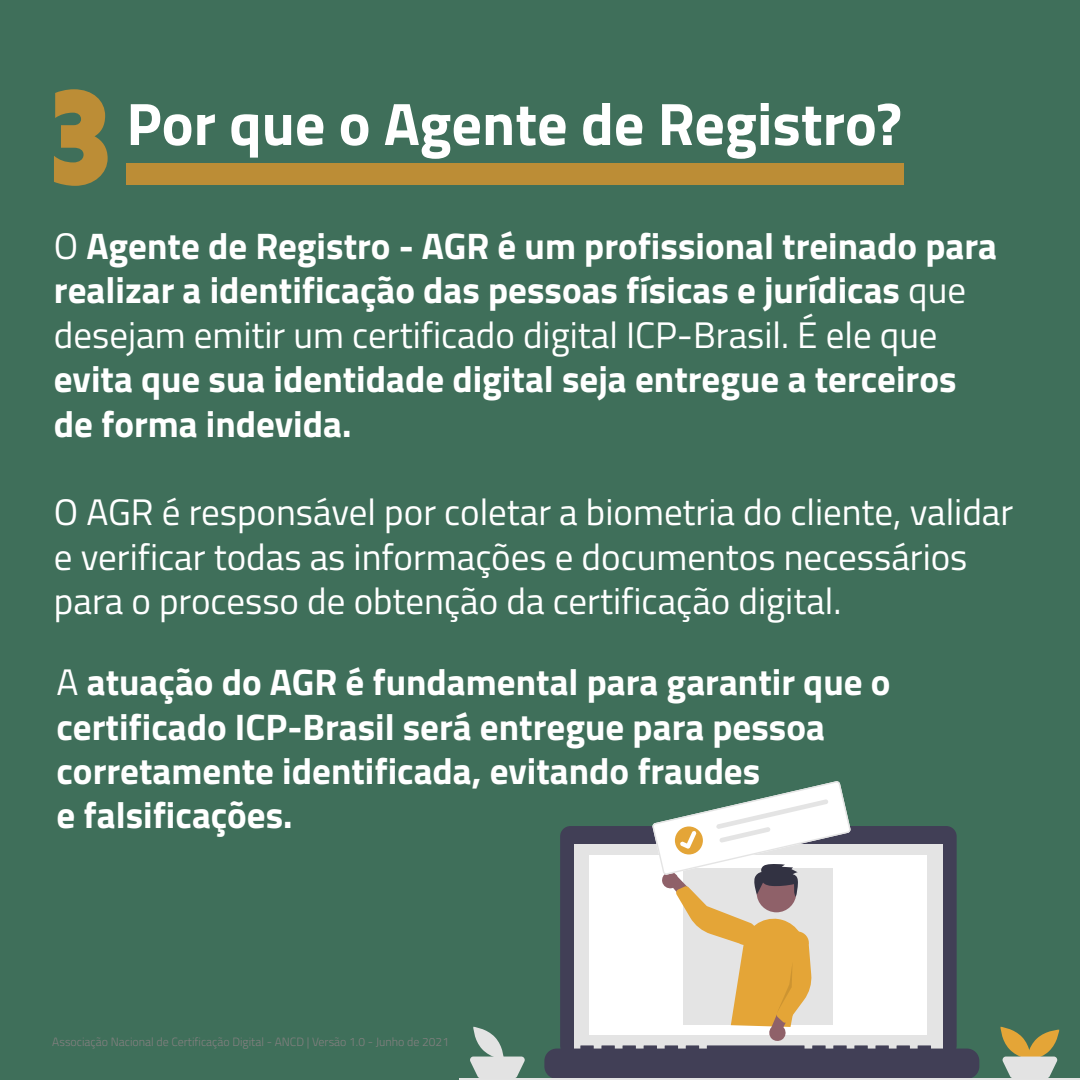
<style>
.page{position:relative;width:1080px;height:1080px;background:#3f6f5a}
.page>*{position:absolute;margin:0;border:0;box-sizing:border-box;transform-origin:0 0}
.t1{font:900 137.6px "Niveau Grotesk";color:#bc8d36}
.t2{font:700 60px "Titillium Web";color:#fff}
.t3{font:700 37px/44.4px "Titillium Web";color:#fff}
.t4{font:37px/44.4px "Titillium Web";color:#fff}
.t5{font:300 12px "Titillium Web";color:#848080}
.s1{font-weight:400}
</style>
<div class="page">
<div style="left:126px;top:163px;width:778px;height:21px;background:#bc8d36"></div>
<hr style="left:459px;top:1078px;width:621px;height:1px;background:#e4e4e4">
<svg style="left:1001px;top:1027px;width:58px;height:51px"></svg>
<svg style="left:470px;top:1027px;width:55px;height:51px"></svg>
<svg style="left:544px;top:781px;width:435px;height:297px"></svg>
<h1 class="t1" style="left:48px;top:58px;width:66px">3</h1>
<h2 class="t2" style="left:126px;top:78px;width:777px">Por que o Agente de Registro?</h2>
<p class="t3" style="left:54px;top:222px;width:945px"><span class="s1">O</span> Agente de Registro - AGR é um profissional treinado para realizar a identificação das pessoas físicas e jurídicas <span class="s1">que desejam emitir um certificado digital ICP-Brasil. É ele que</span></p>
<p class="t3" style="left:54px;top:355px;width:904px">evita que sua identidade digital seja entregue a terceiros de forma indevida.</p>
<p class="t4" style="left:54px;top:488px;width:961px">O AGR é responsável por coletar a biometria do cliente, validar e verificar todas as informações e documentos necessários para o processo de obtenção da certificação digital.</p>
<p class="t3" style="left:57px;top:658px;width:835px"><span class="s1">A</span> atuação do AGR é fundamental para garantir que o certificado ICP-Brasil será entregue para pessoa corretamente identificada, evitando fraudes<br>e falsificações.</p>
<p class="t5" style="left:52px;top:1033px;width:398px">Associação Nacional de Certificação Digital - ANCD | Versão 1.0 - Junho de 2021</p>
</div>
